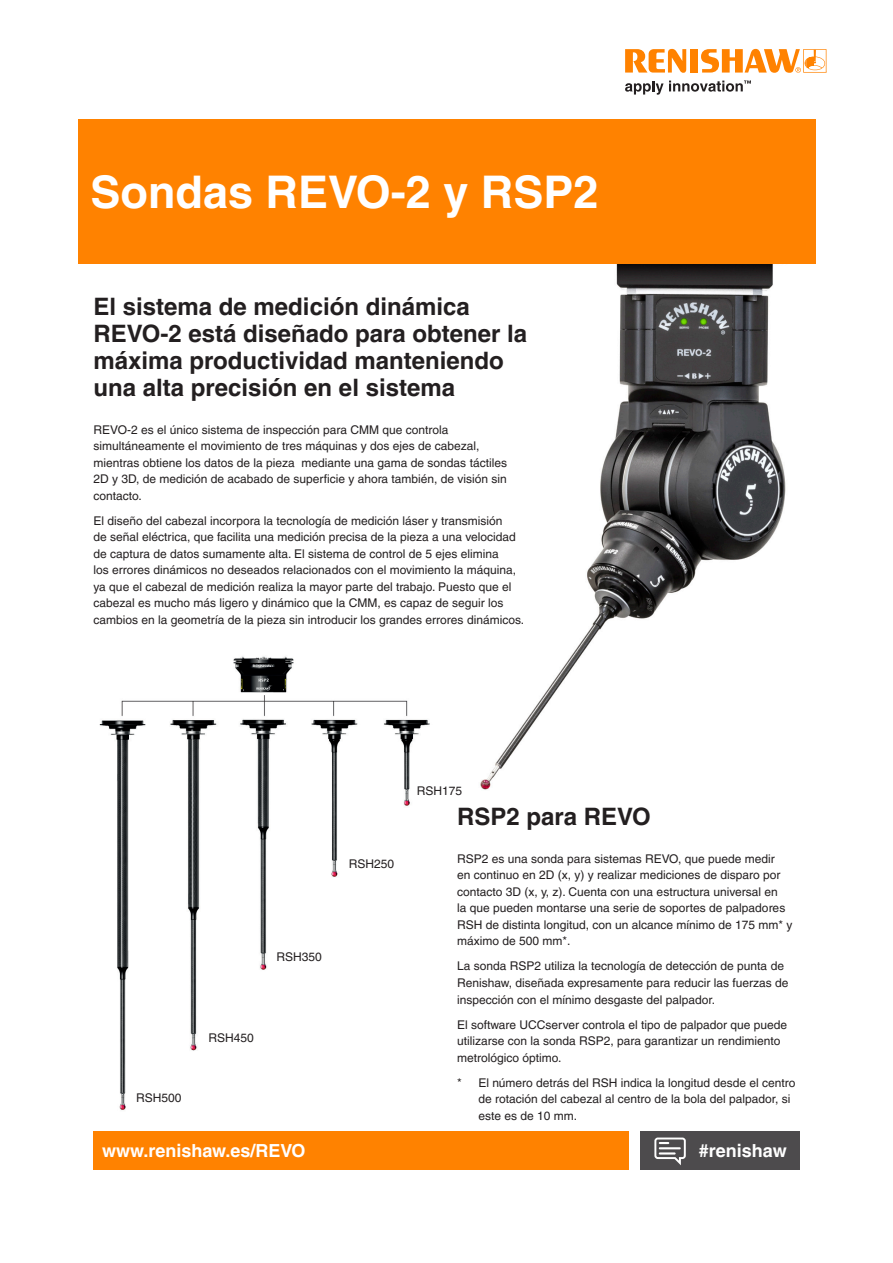
<style>
.page{position:relative;width:893px;height:1263px;background:#fff}
.page>*{position:absolute;margin:0;border:0;box-sizing:border-box;transform-origin:0 0}
.Headline_30pt_BOLD{font:700 45px "Helvetica LT Pro";color:#fff}
.Subheading_1__16pt_Bold{font:700 24px/27px "Helvetica LT Pro";color:#231f20}
.back_page_URL_white___hashtag{font:700 18px "Helvetica LT Pro";color:#fff}
._8pt_Body_Text{font:12px/16.5px "Helvetica LT Pro";color:#231f20}
</style>
<div class="page">
<img style="left:480px;top:264px;width:306px;height:526px">
<div style="left:639px;top:1131px;width:160px;height:38px;background:#4d4b4d"></div>
<svg style="left:654px;top:1137px;width:32px;height:28px"></svg>
<div style="left:78px;top:119px;width:737px;height:145px;background:#ff8200"></div>
<div style="left:94px;top:1131px;width:535px;height:38px;background:#ff8200"></div>
<img style="left:99px;top:656px;width:331px;height:454px">
<svg style="left:625px;top:49px;width:61px;height:24px"></svg>
<div style="left:690px;top:49px;width:8px;height:24px;background:#ff8200"></div>
<svg style="left:701px;top:49px;width:125px;height:24px"></svg>
<svg style="left:625px;top:80px;width:126px;height:15px"></svg>
<p class="Headline_30pt_BOLD" style="left:91px;top:164px;width:509px">Sondas REVO-2 y RSP2</p>
<p class="Subheading_1__16pt_Bold" style="left:94px;top:293px;width:435px">El sistema de medición dinámica REVO-2 está diseñado para obtener la máxima productividad manteniendo una alta precisión en el sistema</p>
<p class="_8pt_Body_Text" style="left:94px;top:421px;width:415px">REVO-2 es el único sistema de inspección para CMM que controla simultáneamente el movimiento de tres máquinas y dos ejes de cabezal, mientras obtiene los datos de la pieza mediante una gama de sondas táctiles 2D y 3D, de medición de acabado de superficie y ahora también, de visión sin contacto.</p>
<p class="_8pt_Body_Text" style="left:94px;top:512px;width:432px">El diseño del cabezal incorpora la tecnología de medición láser y transmisión<br>de señal eléctrica, que facilita una medición precisa de la pieza a una velocidad de captura de datos sumamente alta. El sistema de control de 5 ejes elimina<br>los errores dinámicos no deseados relacionados con el movimiento la máquina, ya que el cabezal de medición realiza la mayor parte del trabajo. Puesto que el cabezal es mucho más ligero y dinámico que la CMM, es capaz de seguir los cambios en la geometría de la pieza sin introducir los grandes errores dinámicos.</p>
<p class="_8pt_Body_Text" style="left:276px;top:949px;width:47px">RSH350</p>
<p class="_8pt_Body_Text" style="left:136px;top:1089px;width:47px">RSH500</p>
<p class="_8pt_Body_Text" style="left:208px;top:1029px;width:47px">RSH450</p>
<p class="back_page_URL_white___hashtag" style="left:102px;top:1139px;width:205px">www.renishaw.es/REVO</p>
<p class="_8pt_Body_Text" style="left:349px;top:855px;width:47px">RSH250</p>
<p class="_8pt_Body_Text" style="left:417px;top:783px;width:47px">RSH175</p>
<p class="Subheading_1__16pt_Bold" style="left:457px;top:803px;width:195px">RSP2 para REVO</p>
<p class="_8pt_Body_Text" style="left:457px;top:850px;width:337px">RSP2 es una sonda para sistemas REVO, que puede medir<br>en continuo en 2D (x, y) y realizar mediciones de disparo por contacto 3D (x, y, z). Cuenta con una estructura universal en<br>la que pueden montarse una serie de soportes de palpadores RSH de distinta longitud, con un alcance mínimo de 175 mm* y máximo de 500 mm*.</p>
<p class="_8pt_Body_Text" style="left:457px;top:958px;width:333px">La sonda RSP2 utiliza la tecnología de detección de punta de<br>Renishaw, diseñada expresamente para reducir las fuerzas de inspección con el mínimo desgaste del palpador.</p>
<p class="_8pt_Body_Text" style="left:457px;top:1016px;width:332px">El software UCCserver controla el tipo de palpador que puede utilizarse con la sonda RSP2, para garantizar un rendimiento metrológico óptimo.</p>
<p class="_8pt_Body_Text" style="left:478px;top:1074px;width:319px;text-indent:-21px">* El número detrás del RSH indica la longitud desde el centro de rotación del cabezal al centro de la bola del palpador, si este es de 10 mm.</p>
<h3 class="back_page_URL_white___hashtag" style="left:699px;top:1139px;width:89px">#renishaw</h3>
</div>
